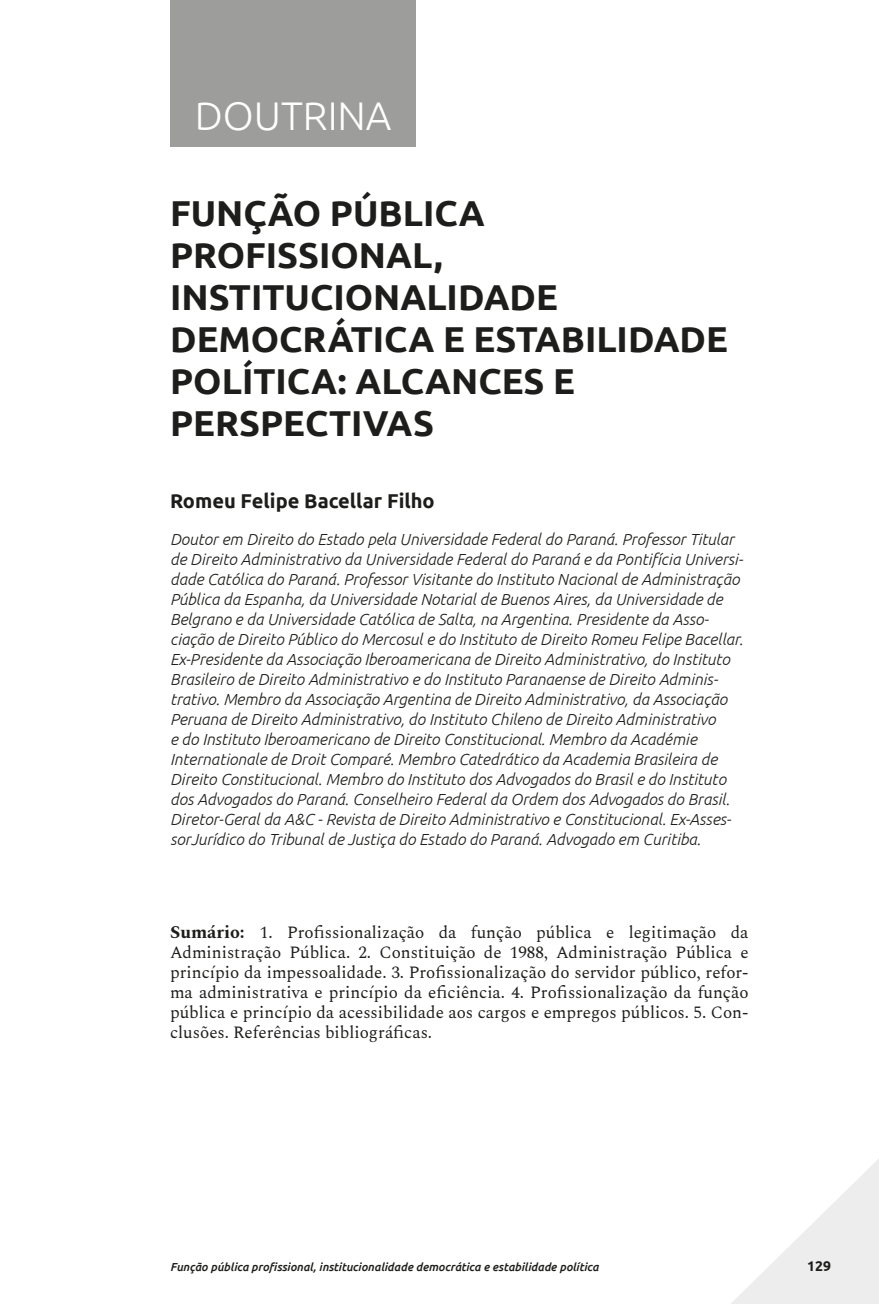
<style>
.page{position:relative;width:879px;height:1304px;background:#fff}
.page>*{position:absolute;margin:0;border:0;box-sizing:border-box;transform-origin:0 0}
.t1{font:300 40px "Ubuntu";color:#fff}
.t2{font:700 36px/42px "Ubuntu";color:#1d1d1b}
.t3{font:700 20px "Ubuntu";color:#1d1d1b}
.t4{font:17px/20px "Spectral";color:#1d1d1b;text-align:justify}
.t5{font:italic 300 16px/20px "Ubuntu";color:#1d1d1b}
.t6{font:700 14px "Ubuntu";color:#1d1d1b}
.t7{font:italic 500 11.6px "Ubuntu";color:#1d1d1b}
.s1{font-weight:700;font-size:18px}
</style>
<div class="page">
<svg style="left:731px;top:1159px;width:148px;height:145px"></svg>
<div style="left:170px;top:0;width:246px;height:147px;background:#9d9d9c"></div>
<h1 class="t1" style="left:195px;top:92px;width:198px">DOUTRINA</h1>
<h2 class="t2" style="left:170px;top:192px;width:559px">FUNÇÃO PÚBLICA<br>PROFISSIONAL,<br>INSTITUCIONALIDADE<br>DEMOCRÁTICA E ESTABILIDADE<br>POLÍTICA: ALCANCES E<br>PERSPECTIVAS</h2>
<p class="t3" style="left:170px;top:489px;width:266px">Romeu Felipe Bacellar Filho</p>
<p class="t5" style="left:170px;top:529px;width:574px">Doutor em Direito do Estado pela Universidade Federal do Paraná. Professor Titular de Direito Administrativo da Universidade Federal do Paraná e da Pontifícia Universi&shy;dade Católica do Paraná. Professor Visitante do Instituto Nacional de Administração Pública da Espanha, da Universidade Notarial de Buenos Aires, da Universidade de Belgrano e da Universidade Católica de Salta, na Argentina. Presidente da Asso&shy;ciação de Direito Público do Mercosul e do Instituto de Direito Romeu Felipe Bacellar.<br>Ex-Presidente da Associação Iberoamericana de Direito Administrativo, do Instituto Brasileiro de Direito Administrativo e do Instituto Paranaense de Direito Adminis&shy;trativo. Membro da Associação Argentina de Direito Administrativo, da Associação Peruana de Direito Administrativo, do Instituto Chileno de Direito Administrativo<br>e do Instituto Iberoamericano de Direito Constitucional. Membro da Académie Internationale de Droit Comparé. Membro Catedrático da Academia Brasileira de Direito Constitucional. Membro do Instituto dos Advogados do Brasil e do Instituto dos Advogados do Paraná. Conselheiro Federal da Ordem dos Advogados do Brasil.<br>Diretor-Geral da A&amp;C - Revista de Direito Administrativo e Constitucional. Ex-Asses&shy;sorJurídico do Tribunal de Justiça do Estado do Paraná. Advogado em Curitiba.</p>
<p class="t4" style="left:170px;top:923px;width:580px"><span class="s1">Sumário:</span> 1. Profissionalização da função pública e legitimação da Administração Pública. 2. Constituição de 1988, Administração Pública e princípio da impessoalidade. 3. Profissionalização do servidor público, refor&shy;ma administrativa e princípio da eficiência. 4. Profissionalização da função pública e princípio da acessibilidade aos cargos e empregos públicos. 5. Con&shy;clusões. Referências bibliográficas.</p>
<p class="t7" style="left:170px;top:1259px;width:430px">Função pública profissional, institucionalidade democrática e estabilidade política</p>
<p class="t6" style="left:807px;top:1257px;width:25px">129</p>
</div>
